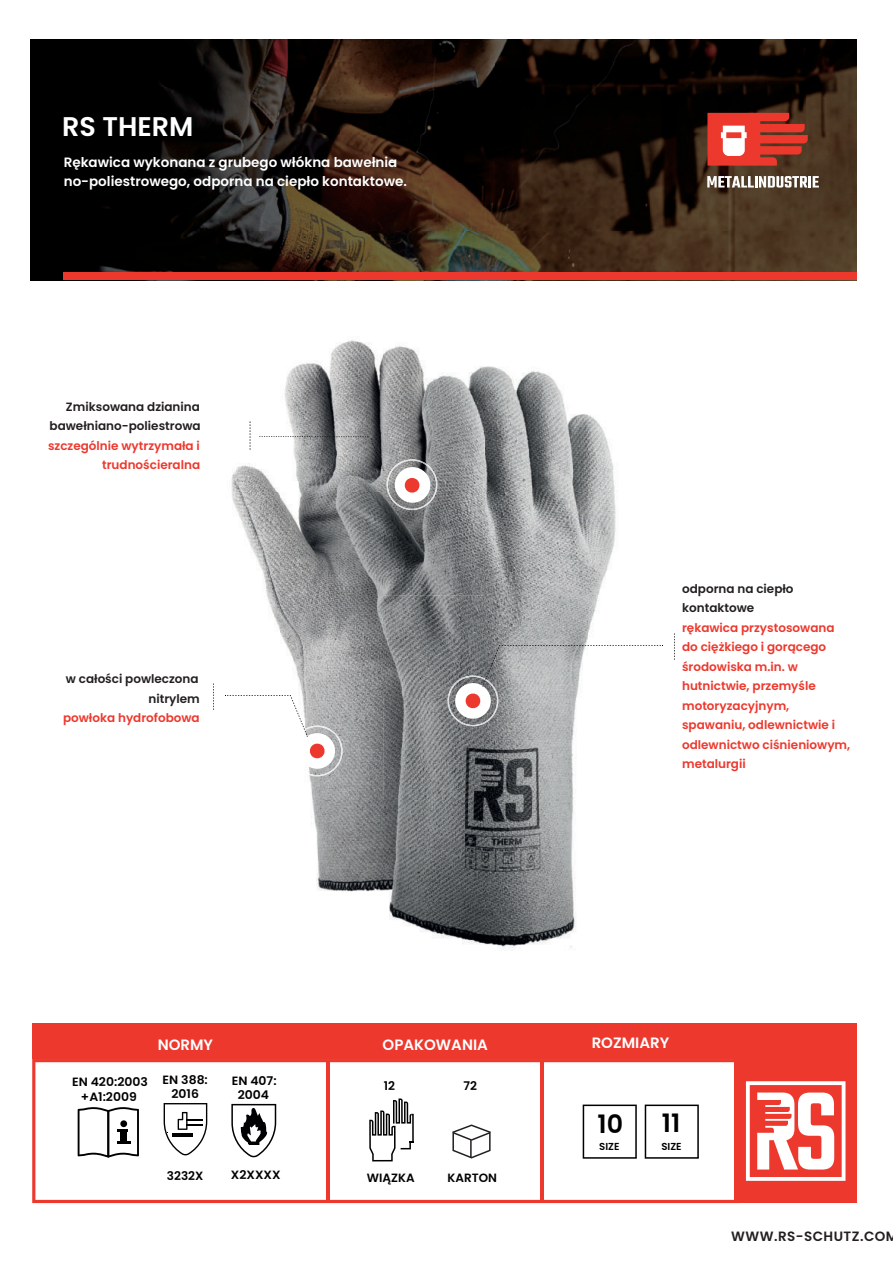
<style>
.page{position:relative;width:893px;height:1263px;background:#fff}
.page>*{position:absolute;margin:0;border:0;box-sizing:border-box;transform-origin:0 0}
.t1{font:600 27px "Poppins";color:#fff}
.t2{font:600 25.35px "Poppins";color:#000001}
.t3{font:600 15px "Poppins";color:#fff}
.t4{font:600 13.5px/19.5px "Poppins";color:#fff}
.t5{font:600 13.5px "Poppins";letter-spacing:.035em;color:#231f20}
.t6{font:600 12px/19.5px "Poppins";color:#ed382d}
.t7{font:600 12px/19.5px "Poppins";color:#231f20;text-align:right}
.t8{font:600 12px/14.4px "Poppins";color:#000001;text-align:center}
.t9{font:600 10.2px "Poppins";color:#000001}
</style>
<div class="page">
<img style="left:231px;top:340px;width:385px;height:563px">
<img style="left:389px;top:903px;width:188px;height:48px">
<img style="left:31px;top:39px;width:826px;height:241px">
<div style="left:63px;top:273px;width:794px;height:7px;background:#ed382d"></div>
<svg style="left:32px;top:1059px;width:702px;height:144px"></svg>
<hr style="left:326px;top:1060px;width:4px;height:141px;background:#ed382d">
<div style="left:32px;top:1023px;width:825px;height:36px;background:#ed382d"></div>
<svg style="left:583px;top:1104px;width:54px;height:55px"></svg>
<svg style="left:645px;top:1104px;width:54px;height:55px"></svg>
<svg style="left:369px;top:1098px;width:45px;height:63px"></svg>
<svg style="left:452px;top:1124px;width:39px;height:34px"></svg>
<div style="left:734px;top:1059px;width:123px;height:144px;background:#ed382d"></div>
<svg style="left:746px;top:1081px;width:99px;height:100px"></svg>
<hr style="left:540px;top:1060px;width:4px;height:141px;background:#ed382d">
<svg style="left:707px;top:176px;width:112px;height:12px"></svg>
<svg style="left:707px;top:113px;width:101px;height:53px;background:#cd4d41"></svg>
<img style="left:448px;top:675px;width:50px;height:51px">
<div style="left:455px;top:683px;width:36px;height:36px;background:#fff;border-radius:50%"></div>
<svg style="left:465px;top:693px;width:16px;height:16px"></svg>
<svg style="left:674px;top:633px;width:1px;height:27px"></svg>
<svg style="left:482px;top:645px;width:181px;height:42px"></svg>
<img style="left:292px;top:726px;width:51px;height:50px">
<div style="left:299px;top:733px;width:36px;height:36px;background:#fff;border-radius:50%"></div>
<svg style="left:310px;top:743px;width:15px;height:16px"></svg>
<svg style="left:213px;top:683px;width:1px;height:27px"></svg>
<svg style="left:225px;top:695px;width:83px;height:42px"></svg>
<img style="left:387px;top:459px;width:50px;height:51px">
<div style="left:395px;top:467px;width:35px;height:36px;background:#fff;border-radius:50%"></div>
<svg style="left:231px;top:1104px;width:45px;height:53px"></svg>
<svg style="left:78px;top:1107px;width:61px;height:50px"></svg>
<div style="left:120px;top:1120px;width:7px;height:7px;background:#000001;border-radius:50%"></div>
<svg style="left:164px;top:1103px;width:43px;height:52px"></svg>
<svg style="left:404px;top:478px;width:16px;height:15px"></svg>
<svg style="left:250px;top:421px;width:1px;height:29px"></svg>
<svg style="left:259px;top:436px;width:125px;height:35px"></svg>
<h1 class="t1" style="left:62px;top:114px;width:133px">RS THERM</h1>
<p class="t4" style="left:64px;top:153px;width:345px">Rękawica wykonana z grubego włókna bawełnia&shy;no-poliestrowego, odporna na ciepło kontaktowe.</p>
<p class="t7" style="left:50px;top:398px;width:153px">Zmiksowana dzianina bawełniano-poliestrowa</p>
<p class="t6" style="left:48px;top:437px;width:154px;text-align:right">szczególnie wytrzymała i trudnościeralna</p>
<p class="t7" style="left:66px;top:670px;width:136px">w całości powleczona nitrylem</p>
<p class="t6" style="left:63px;top:709px;width:138px">powłoka hydrofobowa</p>
<p class="t7" style="left:682px;top:580px;width:113px;text-align:left">odporna na ciepło kontaktowe</p>
<p class="t6" style="left:682px;top:619px;width:170px">rękawica przystosowana do ciężkiego i gorącego środowiska m.in. w hutnictwie, przemyśle motoryzacyjnym, spawaniu, odlewnictwie i odlewnictwo ciśnieniowym, metalurgii</p>
<p class="t8" style="left:72px;top:1076px;width:77px">EN 420:2003 +A1:2009</p>
<p class="t3" style="left:158px;top:1037px;width:57px">NORMY</p>
<p class="t3" style="left:383px;top:1037px;width:107px">OPAKOWANIA</p>
<p class="t3" style="left:592px;top:1036px;width:79px">ROZMIARY</p>
<p class="t8" style="left:163px;top:1073px;width:47px">EN 388:<br>2016</p>
<p class="t8" style="left:232px;top:1074px;width:46px">EN 407:<br>2004</p>
<p class="t8" style="left:384px;top:1080px;width:13px">12</p>
<p class="t8" style="left:464px;top:1080px;width:15px">72</p>
<p class="t8" style="left:167px;top:1169px;width:38px">3232X</p>
<p class="t8" style="left:231px;top:1169px;width:51px">X2XXXX</p>
<p class="t8" style="left:367px;top:1171px;width:49px">WIĄZKA</p>
<p class="t8" style="left:448px;top:1171px;width:51px">KARTON</p>
<h2 class="t2" style="left:597px;top:1112px;width:27px">10</h2>
<p class="t9" style="left:599px;top:1141px;width:22px">SIZE</p>
<h2 class="t2" style="left:662px;top:1111px;width:20px">11</h2>
<p class="t9" style="left:661px;top:1141px;width:22px">SIZE</p>
<p class="t5" style="left:731px;top:1230px;width:168px">WWW.RS-SCHUTZ.COM</p>
</div>
